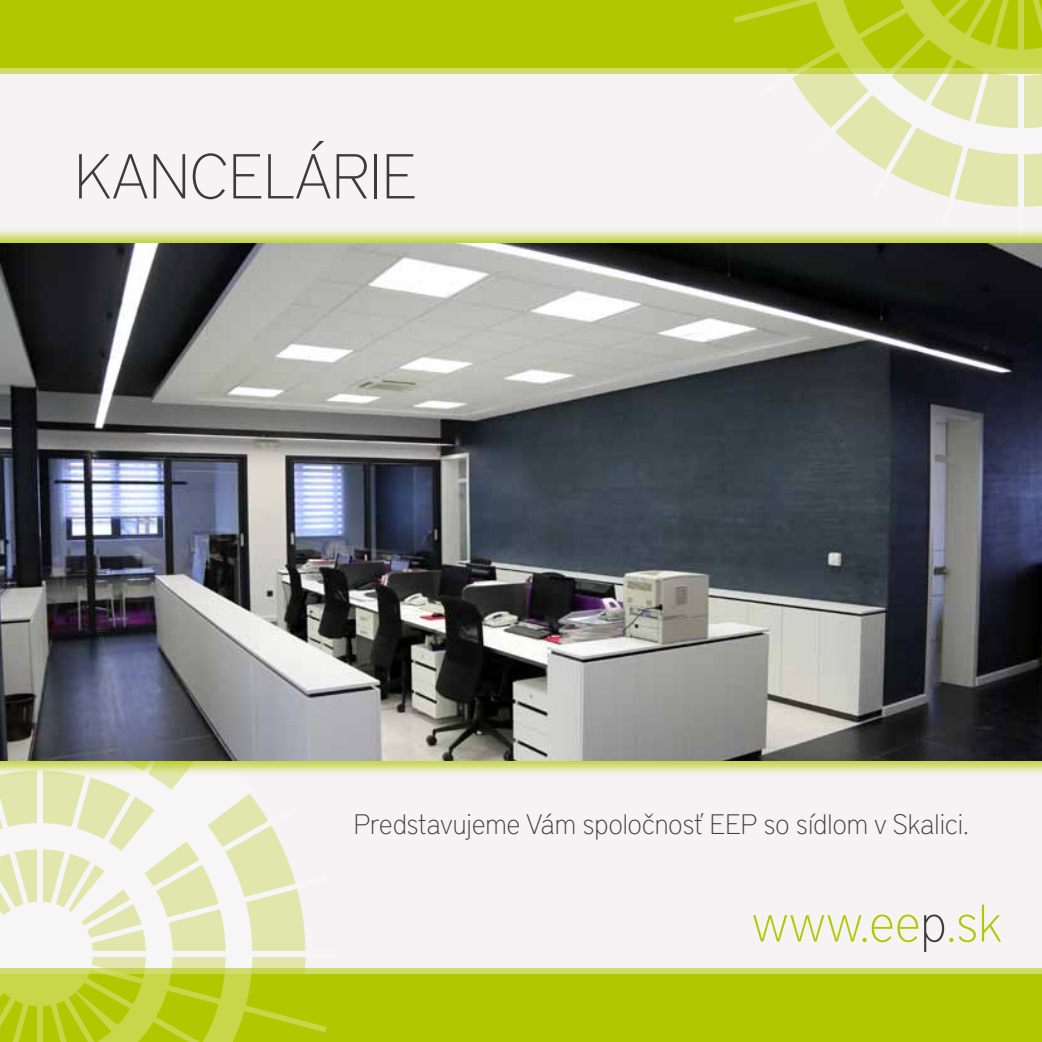
<style>
.page{position:relative;width:1042px;height:1042px;background:#f5f3f3}
.page>*{position:absolute;margin:0;border:0;box-sizing:border-box;transform-origin:0 0}
.t1{font:100 63px "District Pro";color:#3c3b3b}
.t2{font:100 52.5px "District Pro";color:#b1c800}
.t3{font:100 28px "District Pro";color:#3d3d3d}
.s1{color:#3d3d3d}
</style>
<div class="page">
<div style="left:0;top:974px;width:1042px;height:68px;background:#b1c800"></div>
<div style="left:0;top:0;width:1042px;height:68px;background:#b1c800"></div>
<svg style="left:263px;top:812px;width:31px;height:64px;fill:#e1e6ae"></svg>
<svg style="left:263px;top:876px;width:64px;height:156px"></svg>
<div style="left:0;top:951px;width:336px;height:5px;background:#f7f6f6"></div>
<svg style="left:0;top:776px;width:263px;height:266px"></svg>
<svg style="left:734px;top:0;width:308px;height:207px"></svg>
<svg style="left:0;top:968px;width:1042px;height:6px;background:#cdda67"></svg>
<svg style="left:0;top:68px;width:1042px;height:6px;background:#cdda67"></svg>
<div style="left:0;top:227px;width:1042px;height:549px;background:#b1c800;opacity:.75"></div>
<img style="left:0;top:243px;width:1042px;height:518px">
<h1 class="t1" style="left:74px;top:131px;width:344px">KANCELÁRIE</h1>
<p class="t3" style="left:354px;top:804px;width:616px">Predstavujeme Vám spoločnosť EEP so sídlom v Skalici.</p>
<h2 class="t2" style="left:751px;top:885px;width:252px">www.ee<span class="s1">p</span>.sk</h2>
</div>
